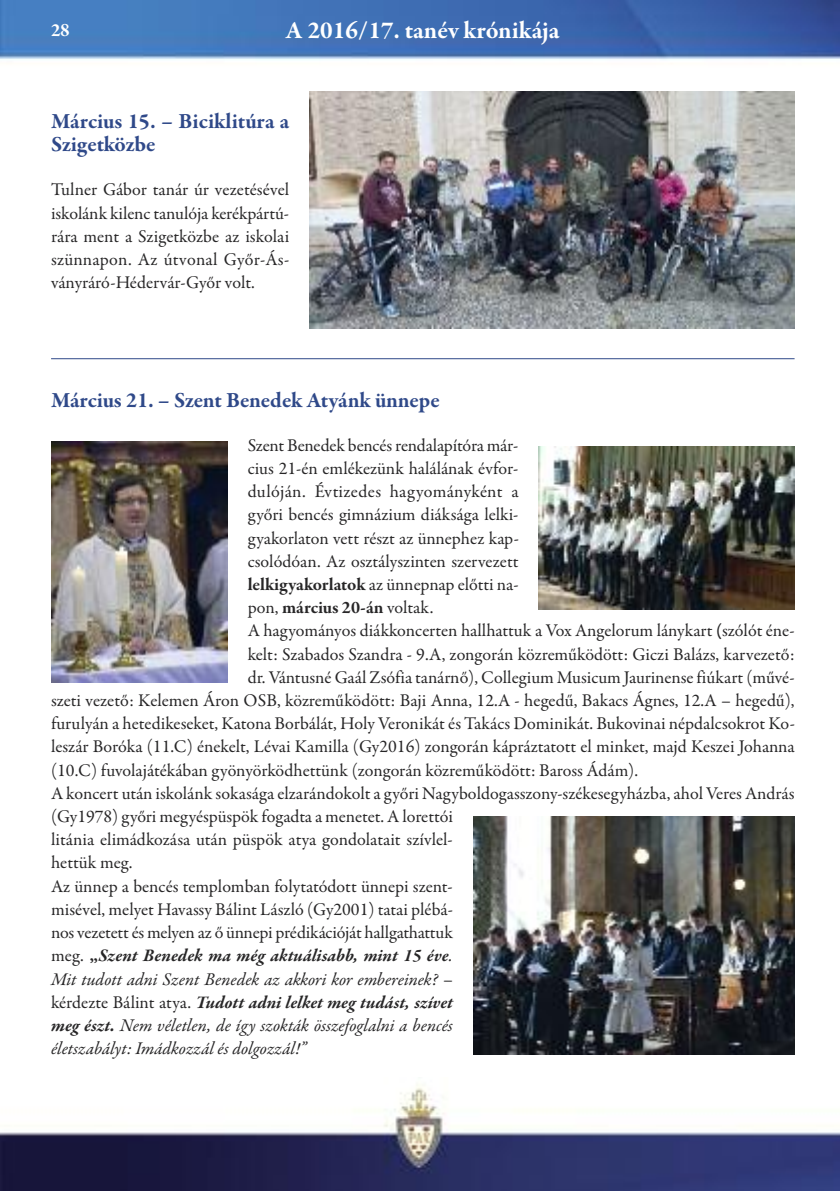
<style>
.page{position:relative;width:840px;height:1191px;background:#fff}
.page>*{position:absolute;margin:0;border:0;box-sizing:border-box;transform-origin:0 0}
.t1{font:700 25px "Garamond Premr Pro";color:#fff}
.t2{font:700 22px/23.2px "Garamond Premr Pro";letter-spacing:-.005em;color:#2f4989}
.t3{font:700 19px "Garamond Premr Pro";color:#fff}
.t4{font:18px/23.2px "Garamond Premr Pro";color:#272627;text-align:justify}
.t5{font:italic 18px "Garamond Premr Pro";letter-spacing:-.005em;color:#272627}
.t6{font:italic 700 18px "Garamond Premr Pro";color:#272627}
.t7{font:18px "Garamond Premr Pro";letter-spacing:.02em;color:#272627}
.t8{font:700 18px "Garamond Premr Pro";color:#272627}
.s1{font-weight:700}
.s2{font-weight:400}
.s3{font-weight:400;font-style:normal}
.s4{font-style:normal}
</style>
<div class="page">
<img style="left:0;top:0;width:839px;height:60px">
<img style="left:0;top:1084px;width:839px;height:107px">
<img style="left:309px;top:92px;width:485px;height:236px">
<img style="left:473px;top:816px;width:321px;height:238px">
<img style="left:51px;top:441px;width:176px;height:242px">
<img style="left:538px;top:447px;width:256px;height:162px">
<hr style="left:51px;top:358px;width:743px;height:1px;background:#2f4989">
<p class="t3" style="left:51px;top:23px;width:21px">28</p>
<h1 class="t1" style="left:286px;top:20px;width:275px">A 2016/17. tanév krónikája</h1>
<p class="t2" style="left:51px;top:112px;width:239px">Március 15. – Biciklitúra a<br>Szigetközbe</p>
<p class="t4" style="left:51px;top:180px;width:239px">Tulner Gábor tanár úr vezetésével iskolánk kilenc tanulója kerékpártú&shy;rára ment a Szigetközbe az iskolai szünnapon. Az útvonal Győr-Ás&shy;ványráró-Hédervár-Győr volt.</p>
<p class="t2" style="left:51px;top:390px;width:390px">Március 21. – Szent Benedek Atyánk ünnepe</p>
<p class="t4" style="left:247px;top:435px;width:272px">Szent Benedek bencés rendalapítóra már-</p>
<p class="t4" style="left:247px;top:458px;width:272px">cius 21-én emlékezünk halálának évfor-</p>
<p class="t7" style="left:247px;top:484px;width:272px">dulóján. Évtizedes hagyományként a</p>
<p class="t4" style="left:247px;top:505px;width:272px">győri bencés gimnázium diáksága lelki-</p>
<p class="t4" style="left:247px;top:528px;width:273px">gyakorlaton vett részt az ünnephez kap-</p>
<p class="t4" style="left:247px;top:551px;width:272px">csolódóan. Az osztályszinten szervezett</p>
<p class="t4" style="left:247px;top:574px;width:272px"><span class="s1">lelkigyakorlatok</span> az ünnepnap előtti na-</p>
<p class="t8" style="left:247px;top:600px;width:187px"><span class="s2">pon,</span> március 20-án <span class="s2">voltak.</span></p>
<p class="t4" style="left:247px;top:621px;width:548px">A hagyományos diákkoncerten hallhattuk a Vox Angelorum lánykart <span class="s1">(</span>szólót éne-</p>
<p class="t4" style="left:247px;top:644px;width:548px">kelt: Szabados Szandra - 9.A, zongorán közreműködött: Giczi Balázs, karvezető:</p>
<p class="t4" style="left:247px;top:667px;width:548px">dr. Vántusné Gaál Zsófia tanárnő), Collegium Musicum Jaurinense fiúkart (művé-</p>
<p class="t4" style="left:51px;top:690px;width:744px">szeti vezető: Kelemen Áron OSB, közreműködött: Baji Anna, 12.A - hegedű, Bakacs Ágnes, 12.A – hegedű),</p>
<p class="t4" style="left:51px;top:713px;width:745px">furulyán a hetedikeseket, Katona Borbálát, Holy Veronikát és Takács Dominikát. Bukovinai népdalcsokrot Ko-</p>
<p class="t4" style="left:51px;top:737px;width:744px">leszár Boróka (11.C) énekelt, Lévai Kamilla (Gy2016) zongorán kápráztatott el minket, majd Keszei Johanna</p>
<p class="t4" style="left:51px;top:760px;width:588px">(10.C) fuvolajátékában gyönyörködhettünk (zongorán közreműködött: Baross Ádám).</p>
<p class="t4" style="left:51px;top:783px;width:744px">A koncert után iskolánk sokasága elzarándokolt a győri Nagyboldogasszony-székesegyházba, ahol Veres András</p>
<p class="t4" style="left:51px;top:806px;width:403px">(Gy1978) győri megyéspüspök fogadta a menetet. A lorettói</p>
<p class="t4" style="left:51px;top:829px;width:403px">litánia elimádkozása után püspök atya gondolatait szívlel-</p>
<p class="t4" style="left:51px;top:853px;width:83px">hettük meg.</p>
<p class="t4" style="left:51px;top:876px;width:403px">Az ünnep a bencés templomban folytatódott ünnepi szent-</p>
<p class="t4" style="left:51px;top:899px;width:403px">misével, melyet Havassy Bálint László (Gy2001) tatai plébá-</p>
<p class="t4" style="left:51px;top:922px;width:403px">nos vezetett és melyen az ő ünnepi prédikációját hallgathattuk</p>
<p class="t6" style="left:51px;top:948px;width:403px"><span class="s3">meg.</span> <span class="s4">„</span>Szent Benedek ma még aktuálisabb, mint 15 éve<span class="s2">.</span></p>
<p class="t5" style="left:51px;top:971px;width:403px">Mit tudott adni Szent Benedek az akkori kor embereinek? <span class="s4">–</span></p>
<p class="t6" style="left:51px;top:995px;width:403px"><span class="s3">kérdezte Bálint atya.</span> Tudott adni lelket meg tudást, szívet</p>
<p class="t5" style="left:51px;top:1018px;width:403px"><span class="s1">meg észt.</span> Nem véletlen, de így szokták összefoglalni a bencés</p>
<p class="t5" style="left:51px;top:1041px;width:256px">életszabályt: Imádkozzál és dolgozzál!”</p>
</div>
